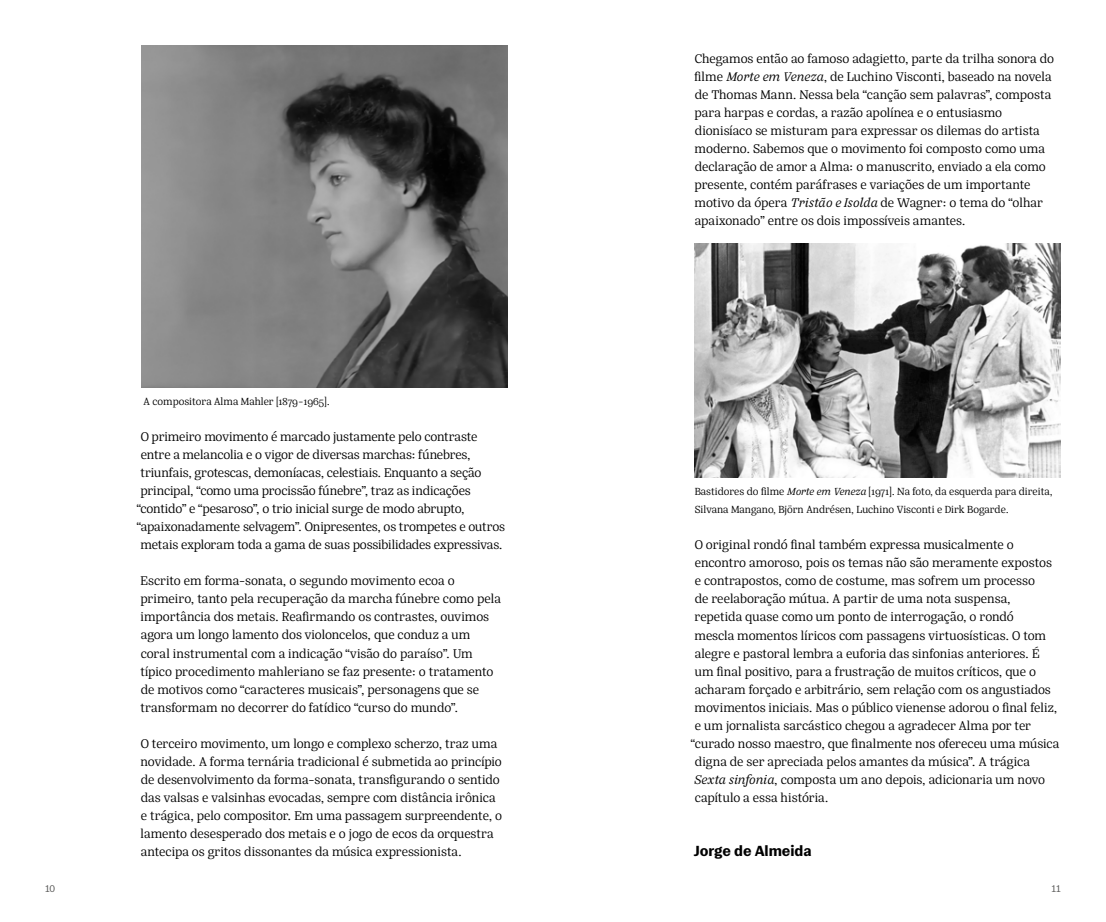
<style>
.page{position:relative;width:1106px;height:922px;background:#fff}
.page>*{position:absolute;margin:0;border:0;box-sizing:border-box;transform-origin:0 0}
.t1{font:300 15px "Gal Gothic Variable Roman";color:#000}
.t2{font:300 13.75px/18px "Silva Text";color:#000}
.t3{font:300 11.25px/18px "Silva Text";color:#000}
.t4{font:300 10px "Gal Gothic Variable Roman";color:#575756}
.s1{font-style:italic}
</style>
<div class="page">
<img style="left:141px;top:45px;width:367px;height:342px">
<img style="left:694px;top:243px;width:367px;height:234px">
<p class="t3" style="left:144px;top:392px;width:188px">A compositora Alma Mahler [1879-1965].</p>
<p class="t2" style="left:137px;top:428px;width:370px">O primeiro movimento é marcado justamente pelo contraste entre a melancolia e o vigor de diversas marchas: fúnebres, triunfais, grotescas, demoníacas, celestiais. Enquanto a seção principal, “como uma procissão fúnebre”, traz as indicações “contido” e “pesaroso”, o trio inicial surge de modo abrupto, “apaixonadamente selvagem”. Onipresentes, os trompetes e outros metais exploram toda a gama de suas possibilidades expressivas.</p>
<p class="t2" style="left:140px;top:572px;width:362px">Escrito em forma-sonata, o segundo movimento ecoa o primeiro, tanto pela recuperação da marcha fúnebre como pela importância dos metais. Reafirmando os contrastes, ouvimos agora um longo lamento dos violoncelos, que conduz a um coral instrumental com a indicação “visão do paraíso”. Um típico procedimento mahleriano se faz presente: o tratamento de motivos como “caracteres musicais”, personagens que se transformam no decorrer do fatídico “curso do mundo”.</p>
<p class="t2" style="left:140px;top:734px;width:363px">O terceiro movimento, um longo e complexo scherzo, traz uma novidade. A forma ternária tradicional é submetida ao princípio de desenvolvimento da forma-sonata, transfigurando o sentido das valsas e valsinhas evocadas, sempre com distância irônica e trágica, pelo compositor. Em uma passagem surpreendente, o lamento desesperado dos metais e o jogo de ecos da orquestra antecipa os gritos dissonantes da música expressionista.</p>
<p class="t2" style="left:694px;top:50px;width:361px">Chegamos então ao famoso adagietto, parte da trilha sonora do filme <span class="s1">Morte em Veneza</span>, de Luchino Visconti, baseado na novela de Thomas Mann. Nessa bela “canção sem palavras”, composta para harpas e cordas, a razão apolínea e o entusiasmo dionisíaco se misturam para expressar os dilemas do artista moderno. Sabemos que o movimento foi composto como uma declaração de amor a Alma: o manuscrito, enviado a ela como presente, contém paráfrases e variações de um importante motivo da ópera <span class="s1">Tristão e Isolda</span> de Wagner: o tema do “olhar apaixonado” entre os dois impossíveis amantes.</p>
<p class="t3" style="left:694px;top:482px;width:359px">Bastidores do filme <span class="s1">Morte em Veneza</span> [1971]. Na foto, da esquerda para direita,<br>Silvana Mangano, Björn Andrésen, Luchino Visconti e Dirk Bogarde.</p>
<p class="t2" style="left:690px;top:536px;width:370px">O original rondó final também expressa musicalmente o encontro amoroso, pois os temas não são meramente expostos<br>e contrapostos, como de costume, mas sofrem um processo<br>de reelaboração mútua. A partir de uma nota suspensa,<br>repetida quase como um ponto de interrogação, o rondó<br>mescla momentos líricos com passagens virtuosísticas. O tom alegre e pastoral lembra a euforia das sinfonias anteriores. É<br>um final positivo, para a frustração de muitos críticos, que o acharam forçado e arbitrário, sem relação com os angustiados movimentos iniciais. Mas o público vienense adorou o final feliz, e um jornalista sarcástico chegou a agradecer Alma por ter “curado nosso maestro, que finalmente nos ofereceu uma música digna de ser apreciada pelos amantes da música”. A trágica <span class="s1">Sexta sinfonia</span>, composta um ano depois, adicionaria um novo capítulo a essa história.</p>
<p class="t1" style="left:693px;top:840px;width:120px">Jorge de Almeida</p>
<p class="t4" style="left:45px;top:881px;width:12px">10</p>
<p class="t4" style="left:1051px;top:881px;width:11px">11</p>
</div>
